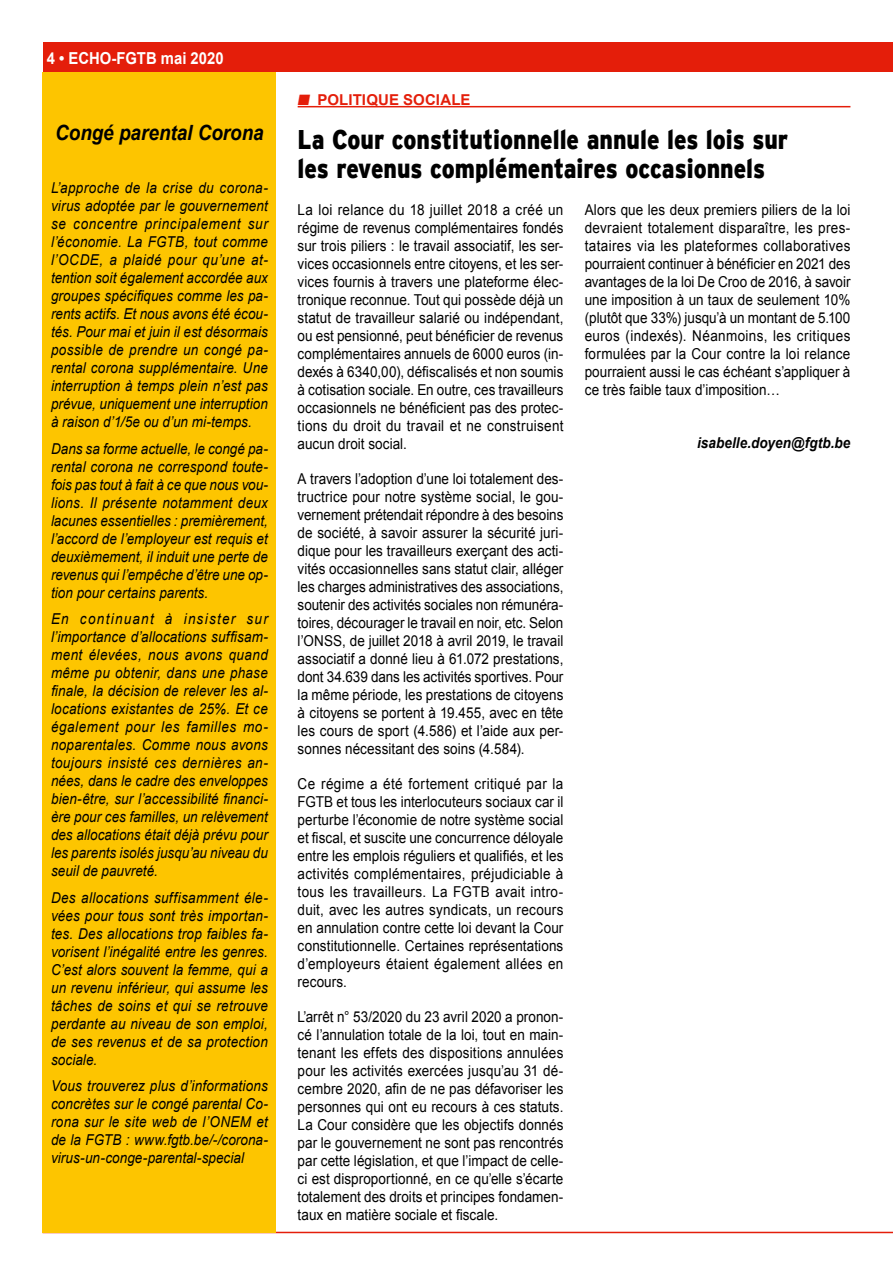
<style>
.page{position:relative;width:893px;height:1263px;background:#fff}
.page>*{position:absolute;margin:0;border:0;box-sizing:border-box;transform-origin:0 0}
.t1{font:900 27px/28.5px "Interstate";color:#000;scale:.85 1}
.t2{font:italic 700 21px "Arial";color:#000;scale:.9 1}
.t3{font:700 16.5px "Arial";color:#fff;scale:.9 1}
.t4{font:15px/18px "Arial";letter-spacing:.005em;color:#000;text-align:justify;scale:.9 1}
.t5{font:italic 15px/18px "Arial";letter-spacing:.005em;color:#000;text-align:justify;scale:.9 1}
.t6{font:italic 700 15px "Arial";letter-spacing:.005em;color:#000;scale:.9 1}
.t7{font:700 15px "Arial";letter-spacing:.005em;color:#e41e0a}
</style>
<div class="page">
<div style="left:43px;top:43px;width:850px;height:29px;background:#e41e0a"></div>
<hr style="left:43px;top:1232px;width:850px;height:1px;background:#e41e0a">
<hr style="left:298px;top:106px;width:552px;height:1px;background:#e41e0a">
<div style="left:43px;top:72px;width:233px;height:1161px;background:#fdc500"></div>
<p class="t3" style="left:47px;top:47px;width:198px">4 • ECHO-FGTB mai 2020</p>
<h2 class="t2" style="left:55px;top:119px;width:233px">Congé parental Corona</h2>
<p class="t5" style="left:51px;top:179px;width:242px">L’approche de la crise du corona&shy;virus adoptée par le gouvernement se concentre principalement sur l’économie. La FGTB, tout comme l’OCDE, a plaidé pour qu’une at&shy;tention soit également accordée aux groupes spécifiques comme les pa&shy;rents actifs. Et nous avons été écou&shy;tés. Pour mai et juin il est désormais possible de prendre un congé pa&shy;rental corona supplémentaire. Une interruption à temps plein n’est pas prévue, uniquement une interruption à raison d’1/5e ou d’un mi-temps.</p>
<p class="t5" style="left:51px;top:439px;width:242px">Dans sa forme actuelle, le congé pa&shy;rental corona ne correspond toute&shy;fois pas tout à fait à ce que nous vou&shy;lions. Il présente notamment deux lacunes essentielles : premièrement, l’accord de l’employeur est requis et deuxièmement, il induit une perte de revenus qui l’empêche d’être une op&shy;tion pour certains parents.</p>
<p class="t5" style="left:51px;top:610px;width:242px">En continuant à insister sur l’importance d’allocations suffisam&shy;ment élevées, nous avons quand même pu obtenir, dans une phase finale, la décision de relever les al&shy;locations existantes de 25%. Et ce également pour les familles mo&shy;noparentales. Comme nous avons toujours insisté ces dernières an&shy;nées, dans le cadre des enveloppes bien-être, sur l’accessibilité financi&shy;ère pour ces familles, un relèvement des allocations était déjà prévu pour les parents isolés jusqu’au niveau du seuil de pauvreté.</p>
<p class="t5" style="left:51px;top:888px;width:242px">Des allocations suffisamment éle&shy;vées pour tous sont très importan&shy;tes. Des allocations trop faibles fa&shy;vorisent l’inégalité entre les genres.<br>C’est alors souvent la femme, qui a un revenu inférieur, qui assume les tâches de soins et qui se retrouve perdante au niveau de son emploi, de ses revenus et de sa protection sociale.</p>
<p class="t5" style="left:51px;top:1077px;width:242px">Vous trouverez plus d’informations concrètes sur le congé parental Co&shy;rona sur le site web de l’ONEM et de la FGTB : www.fgtb.be/-/corona&shy;virus-un-conge-parental-special</p>
<p class="t7" style="left:298px;top:90px;width:174px">■ POLITIQUE SOCIALE</p>
<h1 class="t1" style="left:298px;top:125px;width:579px">La Cour constitutionnelle annule les lois sur les revenus complémentaires occasionnels</h1>
<p class="t4" style="left:298px;top:201px;width:297px">La loi relance du 18 juillet 2018 a créé un régime de revenus complémentaires fondés sur trois piliers : le travail associatif, les ser&shy;vices occasionnels entre citoyens, et les ser&shy;vices fournis à travers une plateforme élec&shy;tronique reconnue. Tout qui possède déjà un statut de travailleur salarié ou indépendant, ou est pensionné, peut bénéficier de revenus complémentaires annuels de 6000 euros (in&shy;dexés à 6340,00), défiscalisés et non soumis à cotisation sociale. En outre, ces travailleurs occasionnels ne bénéficient pas des protec&shy;tions du droit du travail et ne construisent aucun droit social.</p>
<p class="t4" style="left:298px;top:470px;width:297px">A travers l’adoption d’une loi totalement des&shy;tructrice pour notre système social, le gou&shy;vernement prétendait répondre à des besoins de société, à savoir assurer la sécurité juri&shy;dique pour les travailleurs exerçant des acti&shy;vités occasionnelles sans statut clair, alléger les charges administratives des associations, soutenir des activités sociales non rémunéra&shy;toires, décourager le travail en noir, etc. Selon l’ONSS, de juillet 2018 à avril 2019, le travail associatif a donné lieu à 61.072 prestations, dont 34.639 dans les activités sportives. Pour la même période, les prestations de citoyens à citoyens se portent à 19.455, avec en tête les cours de sport (4.586) et l’aide aux per&shy;sonnes nécessitant des soins (4.584).</p>
<p class="t4" style="left:298px;top:775px;width:297px">Ce régime a été fortement critiqué par la FGTB et tous les interlocuteurs sociaux car il perturbe l’économie de notre système social et fiscal, et suscite une concurrence déloyale entre les emplois réguliers et qualifiés, et les activités complémentaires, préjudiciable à tous les travailleurs. La FGTB avait intro&shy;duit, avec les autres syndicats, un recours en annulation contre cette loi devant la Cour constitutionnelle. Certaines représentations d’employeurs étaient également allées en recours.</p>
<p class="t4" style="left:298px;top:1008px;width:297px">L’arrêt n° 53/2020 du 23 avril 2020 a pronon&shy;cé l’annulation totale de la loi, tout en main&shy;tenant les effets des dispositions annulées pour les activités exercées jusqu’au 31 dé&shy;cembre 2020, afin de ne pas défavoriser les personnes qui ont eu recours à ces statuts.<br>La Cour considère que les objectifs donnés par le gouvernement ne sont pas rencontrés par cette législation, et que l’impact de celle&shy;ci est disproportionné, en ce qu’elle s’écarte totalement des droits et principes fondamen&shy;taux en matière sociale et fiscale.</p>
<p class="t4" style="left:585px;top:201px;width:297px">Alors que les deux premiers piliers de la loi devraient totalement disparaître, les pres&shy;tataires via les plateformes collaboratives pourraient continuer à bénéficier en 2021 des avantages de la loi De Croo de 2016, à savoir une imposition à un taux de seulement 10% (plutôt que 33%) jusqu’à un montant de 5.100 euros (indexés). Néanmoins, les critiques formulées par la Cour contre la loi relance pourraient aussi le cas échéant s’appliquer à ce très faible taux d’imposition…</p>
<p class="t6" style="left:697px;top:433px;width:172px">isabelle.doyen@fgtb.be</p>
</div>
